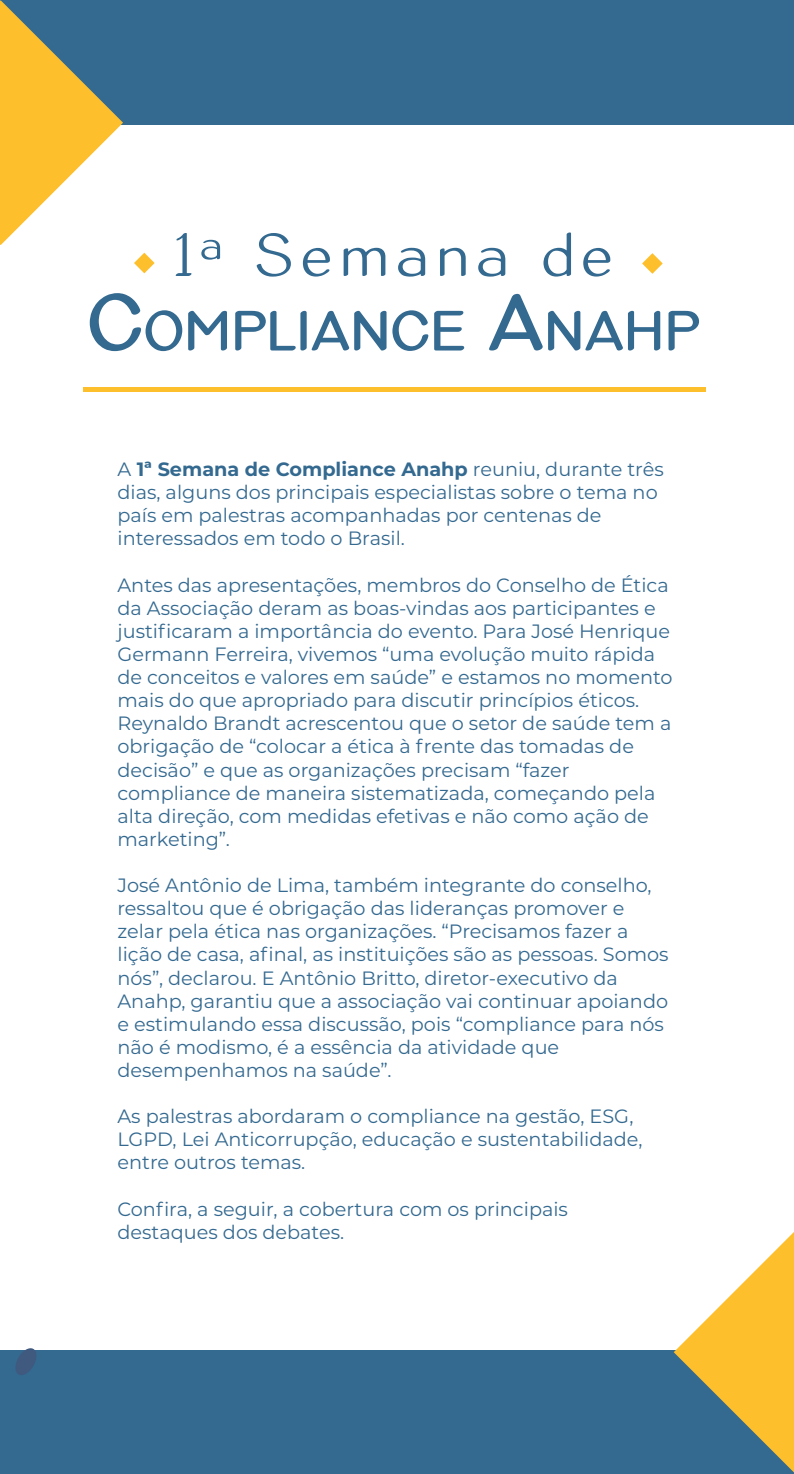
<style>
.page{position:relative;width:794px;height:1474px;background:#fff}
.page>*{position:absolute;margin:0;border:0;box-sizing:border-box;transform-origin:0 0}
.t1{font:63px "Violina";letter-spacing:.1em;color:#346990}
.t2{font:600 58.98px "Violina";color:#346990}
.t3{font:19.25px/23.1px "Montserrat";color:#346990}
.s1{font-size:84.17px}
.s2{font-weight:700}
</style>
<div class="page">
<div style="left:0;top:1350px;width:794px;height:123px;background:#346990"></div>
<svg style="left:673px;top:1232px;width:121px;height:240px"></svg>
<div style="left:0;top:0;width:794px;height:124px;background:#346990"></div>
<svg style="left:0;top:0;width:123px;height:245px"></svg>
<svg style="left:642px;top:253px;width:20px;height:21px"></svg>
<svg style="left:134px;top:253px;width:21px;height:20px"></svg>
<hr style="left:83px;top:387px;width:622px;height:4px;background:#febf2d">
<svg style="left:16px;top:1348px;width:20px;height:27px"></svg>
<h1 class="t1" style="left:173px;top:222px;width:441px">1ª Semana de</h1>
<h2 class="t2" style="left:87px;top:300px;width:613px"><span class="s1">C</span>OMPLIANCE <span class="s1">A</span>NAHP</h2>
<p class="t3" style="left:117px;top:457px;width:548px">A <span class="s2">1ª Semana de Compliance Anahp</span> reuniu, durante três dias, alguns dos principais especialistas sobre o tema no país em palestras acompanhadas por centenas de interessados em todo o Brasil.</p>
<p class="t3" style="left:117px;top:572px;width:556px">Antes das apresentações, membros do Conselho de Ética da Associação deram as boas-vindas aos participantes e justificaram a importância do evento. Para José Henrique Germann Ferreira, vivemos “uma evolução muito rápida de conceitos e valores em saúde” e estamos no momento mais do que apropriado para discutir princípios éticos.<br>Reynaldo Brandt acrescentou que o setor de saúde tem a obrigação de “colocar a ética à frente das tomadas de decisão” e que as organizações precisam “fazer compliance de maneira sistematizada, começando pela alta direção, com medidas efetivas e não como ação de marketing”.</p>
<p class="t3" style="left:117px;top:873px;width:553px">José Antônio de Lima, também integrante do conselho, ressaltou que é obrigação das lideranças promover e zelar pela ética nas organizações. “Precisamos fazer a lição de casa, afinal, as instituições são as pessoas. Somos nós”, declarou. E Antônio Britto, diretor-executivo da Anahp, garantiu que a associação vai continuar apoiando e estimulando essa discussão, pois “compliance para nós não é modismo, é a essência da atividade que desempenhamos na saúde”.</p>
<p class="t3" style="left:117px;top:1104px;width:526px">As palestras abordaram o compliance na gestão, ESG,<br>LGPD, Lei Anticorrupção, educação e sustentabilidade, entre outros temas.</p>
<p class="t3" style="left:117px;top:1196px;width:452px">Confira, a seguir, a cobertura com os principais destaques dos debates.</p>
</div>
